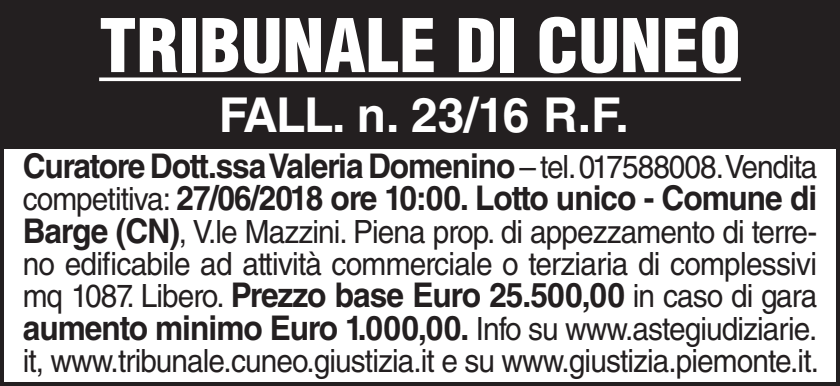
<style>
.page{position:relative;width:840px;height:386px;background:#fff}
.page>*{position:absolute;margin:0;border:0;box-sizing:border-box;transform-origin:0 0}
.t1{font:900 condensed 72px "Helvetica LT Std";color:#fff;scale:1.04 1}
.t2{font:700 48px "Helvetica LT Std";letter-spacing:-.03em;color:#fff}
.t3{font:700 34px/32.4px "Helvetica LT Std";letter-spacing:-.035em;color:#231f20;scale:.93 1}
.t4{font:32px/32.4px "Helvetica LT Std";letter-spacing:-.03em;color:#231f20;text-align:justify;scale:.93 1}
.s1{font-weight:400;font-size:32px}
.s2{font-weight:700;font-size:34px}
</style>
<div class="page">
<div style="left:2px;top:2px;width:835px;height:145px;background:#231f20"></div>
<svg style="left:99px;top:77px;width:641px;height:4px;background:#e3e3e3"></svg>
<div style="left:0;top:0;width:839px;height:149px;border:3px solid #231f20"></div>
<div style="left:0;top:0;width:839px;height:386px;border:4px solid #231f20"></div>
<h1 class="t1" style="left:99px;top:0;width:618px">TRIBUNALE DI CUNEO</h1>
<h2 class="t2" style="left:219px;top:85px;width:411px">FALL. n. 23/16 R.F.</h2>
<p class="t3" style="left:23px;top:149px;width:855px">Curatore Dott.ssa Valeria Domenino <span class="s1">– tel. 017588008. Vendita competitiva:</span> 27/06/2018 ore 10:00. Lotto unico - Comune di</p>
<p class="t4" style="left:23px;top:215px;width:855px"><span class="s2">Barge (CN)</span>, V.le Mazzini. Piena prop. di appezzamento di terre&shy;no edificabile ad attività commerciale o terziaria di complessivi mq 1087. Libero. <span class="s2">Prezzo base Euro 25.500,00</span> in caso di gara</p>
<p class="t3" style="left:23px;top:311px;width:855px">aumento minimo Euro 1.000,00. <span class="s1">Info su www.astegiudiziarie.</span></p>
<p class="t4" style="left:23px;top:344px;width:857px">it, www.tribunale.cuneo.giustizia.it e su www.giustizia.piemonte.it.</p>
</div>
